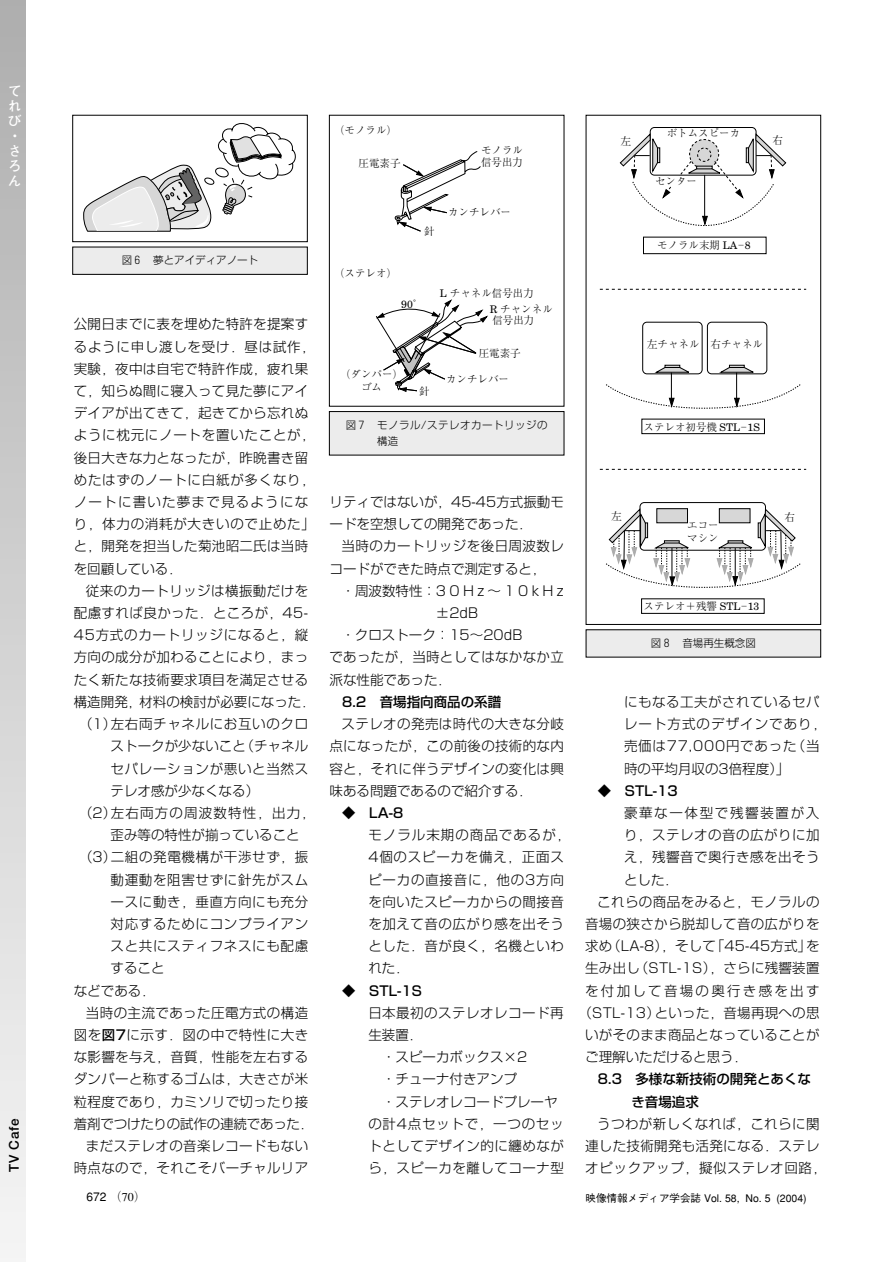
<style>
.page{position:relative;width:893px;height:1262px;background:#fff}
.page>*{position:absolute;margin:0;border:0;box-sizing:border-box;transform-origin:0 0}
.t1{font:300 13.5px/22.2px "Shin Go";letter-spacing:.03em;color:#000}
.t2{font:300 13.5px/22.2px "Shin Go";color:#000}
.t3{font:300 13.5px "Shin Go";letter-spacing:.05em;color:#000}
.t4{font:500 13.5px/22.2px "Shin Go";color:#000}
.t5{font:300 13.5px "Shin Go";letter-spacing:.01em;color:#000}
.t6{font:300 13.5px "Shin Go";letter-spacing:-.015em;color:#000}
.t7{font:300 13.5px "Shin Go";letter-spacing:.085em;color:#000}
.t8{font:300 13.5px "Shin Go";letter-spacing:.25em;color:#000}
.t9{font:300 13.5px "Shin Go";letter-spacing:.005em;color:#000}
.t10{font:300 13.5px "Shin Go";letter-spacing:.17em;color:#000}
.t11{font:300 13.5px "Shin Go";letter-spacing:.055em;color:#000}
.t12{font:300 13.5px "Shin Go";letter-spacing:.12em;color:#000}
.t13{font:700 13.5px/15px "Futo Go B101";color:#fff;text-align:justify}
.t14{font:700 13.5px "Futo Go B101";letter-spacing:.055em;color:#000}
.t15{font:300 12px "Ryumin";color:#000}
.t16{font:300 10.5px/12.8px "Ryumin";color:#000}
.t17{font:500 10.5px "Gothic BBB";color:#000}
.t18{font:300 10.5px "Shin Go";color:#000}
.t19{font:300 10.5px/16.5px "Shin Go";letter-spacing:.05em;color:#000}
.t20{font:10.5px "New Century Schlbk";color:#000}
.s1{font-weight:500}
.s2{font-family:"Ryumin";font-weight:300}
.s3{font-family:"New Century Schlbk";font-weight:400}
.s4{font-family:"Gothic BBB";font-weight:500}
</style>
<div class="page">
<div style="left:0;top:0;width:26px;height:1262px;background:linear-gradient(to bottom,#aeaeae,#f5f5f5)"></div>
<svg style="left:606px;top:502px;width:194px;height:86px"></svg>
<div style="left:641px;top:419px;width:123px;height:15px;border:1px solid #000"></div>
<svg style="left:606px;top:322px;width:194px;height:87px"></svg>
<div style="left:643px;top:237px;width:123px;height:17px;border:1px solid #000"></div>
<div style="left:650px;top:127px;width:106px;height:48px;border:1px solid #000;border-radius:4px"></div>
<svg style="left:619px;top:134px;width:167px;height:92px"></svg>
<div style="left:669px;top:177px;width:20px;height:9px;background:#fff"></div>
<svg style="left:600px;top:289px;width:206px;height:1px"></svg>
<svg style="left:600px;top:469px;width:206px;height:1px"></svg>
<div style="left:585px;top:115px;width:236px;height:510px;border:1px solid #000"></div>
<div style="left:586px;top:630px;width:234px;height:27px;background:#ececec"></div>
<svg style="left:394px;top:151px;width:87px;height:81px"></svg>
<svg style="left:376px;top:300px;width:111px;height:92px"></svg>
<div style="left:329px;top:411px;width:235px;height:44px;background:#ececec"></div>
<div style="left:329px;top:411px;width:235px;height:44px;border:1px solid #000"></div>
<svg style="left:83px;top:123px;width:212px;height:109px"></svg>
<div style="left:72px;top:115px;width:236px;height:127px;border:1px solid #000"></div>
<div style="left:73px;top:247px;width:234px;height:27px;background:#ececec"></div>
<div style="left:72px;top:247px;width:236px;height:28px;border:1px solid #000"></div>
<p class="t13" style="left:8px;top:85px;width:15px">てれび・さろん</p>
<p class="t14" style="left:9px;top:1172px;width:55px;rotate:-90deg">TV Cafe</p>
<p class="t18" style="left:122px;top:256px;width:138px">図６　夢とアイディアノート</p>
<p class="t1" style="left:74px;top:315px;width:243px">公開日までに表を埋めた特許を提案するように申し渡しを受け．昼は試作，実験，夜中は自宅で特許作成，疲れ果て，知らぬ間に寝入って見た夢にアイデイアが出てきて，起きてから忘れぬように枕元にノートを置いたことが，後日大きな力となったが，昨晩書き留めたはずのノートに白紙が多くなり，ノートに書いた夢まで見るようになり，体力の消耗が大きいので止めた」と，開発を担当した菊池昭二氏は当時を回顧している．</p>
<p class="t1" style="left:86px;top:581px;width:224px">従来のカートリッジは横振動だけを</p>
<p class="t1" style="left:74px;top:603px;width:236px">配慮すれば良かった．ところが，45-</p>
<p class="t3" style="left:74px;top:630px;width:236px">45方式のカートリッジになると，縦</p>
<p class="t1" style="left:74px;top:648px;width:236px">方向の成分が加わることにより，まっ</p>
<p class="t1" style="left:74px;top:670px;width:236px">たく新たな技術要求項目を満足させる</p>
<p class="t2" style="left:74px;top:692px;width:243px">構造開発，材料の検討が必要になった．</p>
<p class="t1" style="left:79px;top:714px;width:231px">（1）左右両チャネルにお互いのクロ</p>
<p class="t9" style="left:111px;top:741px;width:199px">ストークが少ないこと（チャネル</p>
<p class="t3" style="left:111px;top:763px;width:199px">セパレーションが悪いと当然ス</p>
<p class="t2" style="left:111px;top:781px;width:150px">テレオ感が少なくなる）</p>
<p class="t7" style="left:79px;top:807px;width:237px">（2）左右両方の周波数特性，出力，</p>
<p class="t2" style="left:111px;top:825px;width:191px">歪み等の特性が揃っていること</p>
<p class="t1" style="left:79px;top:848px;width:231px">（3）二組の発電機構が干渉せず，振</p>
<p class="t3" style="left:111px;top:874px;width:199px">動運動を阻害せずに針先がスム</p>
<p class="t3" style="left:111px;top:896px;width:199px">ースに動き，垂直方向にも充分</p>
<p class="t3" style="left:111px;top:918px;width:199px">対応するためにコンプライアン</p>
<p class="t3" style="left:111px;top:941px;width:199px">スと共にスティフネスにも配慮</p>
<p class="t1" style="left:111px;top:959px;width:55px">すること</p>
<p class="t1" style="left:74px;top:981px;width:82px">などである．</p>
<p class="t1" style="left:86px;top:1003px;width:224px">当時の主流であった圧電方式の構造</p>
<p class="t1" style="left:74px;top:1025px;width:236px">図を<span class="s1">図7</span>に示す．図の中で特性に大き</p>
<p class="t1" style="left:74px;top:1047px;width:236px">な影響を与え，音質，性能を左右する</p>
<p class="t1" style="left:74px;top:1070px;width:236px">ダンパーと称するゴムは，大きさが米</p>
<p class="t1" style="left:74px;top:1092px;width:236px">粒程度であり，カミソリで切ったり接</p>
<p class="t6" style="left:74px;top:1118px;width:241px">着剤でつけたりの試作の連続であった．</p>
<p class="t1" style="left:86px;top:1136px;width:224px">まだステレオの音楽レコードもない</p>
<p class="t1" style="left:74px;top:1158px;width:236px">時点なので，それこそバーチャルリア</p>
<p class="t16" style="left:334px;top:125px;width:64px">（モノラル）</p>
<p class="t16" style="left:358px;top:158px;width:43px">圧電素子</p>
<p class="t16" style="left:481px;top:145px;width:43px">モノラル信号出力</p>
<p class="t16" style="left:424px;top:226px;width:12px">針</p>
<p class="t16" style="left:448px;top:207px;width:64px">カンチレバー</p>
<p class="t16" style="left:334px;top:268px;width:64px">（ステレオ）</p>
<p class="t20" style="left:401px;top:300px;width:24px">90<span class="s2">゜</span></p>
<p class="t16" style="left:490px;top:287px;width:64px;line-height:15.8px;text-indent:-50px"><span class="s3">L</span> チャネル信号出力<br><span class="s3">R</span> チャンネル</p>
<p class="t16" style="left:492px;top:315px;width:43px">信号出力</p>
<p class="t16" style="left:478px;top:348px;width:43px">圧電素子</p>
<p class="t16" style="left:340px;top:369px;width:64px;text-align:center">（ダンパー）ゴム</p>
<p class="t16" style="left:419px;top:385px;width:12px">針</p>
<p class="t16" style="left:446px;top:374px;width:64px">カンチレバー</p>
<p class="t19" style="left:377px;top:418px;width:172px;text-indent:-31px">図７　モノラル/ステレオカートリッジの構造</p>
<p class="t2" style="left:329px;top:492px;width:236px">リティではないが，45-45方式振動モードを空想しての開発であった．</p>
<p class="t1" style="left:329px;top:537px;width:236px;text-indent:12px">当時のカートリッジを後日周波数レコードができた時点で測定すると，</p>
<p class="t8" style="left:341px;top:585px;width:224px">・周波数特性：30Hz～10kHz</p>
<p class="t1" style="left:436px;top:603px;width:44px">±2dB</p>
<p class="t2" style="left:341px;top:626px;width:183px">・クロストーク：15～20dB</p>
<p class="t1" style="left:329px;top:648px;width:236px">であったが，当時としてはなかなか立</p>
<p class="t2" style="left:329px;top:670px;width:123px">派な性能であった．</p>
<p class="t4" style="left:342px;top:692px;width:160px">8.2 音場指向商品の系譜</p>
<p class="t1" style="left:329px;top:714px;width:236px;text-align:justify;text-indent:12px">ステレオの発売は時代の大きな分岐点になったが，この前後の技術的な内容と，それに伴うデザインの変化は興味ある問題であるので紹介する．</p>
<p class="t4" style="left:342px;top:803px;width:62px">◆　LA-8</p>
<p class="t1" style="left:368px;top:825px;width:204px">モノラル末期の商品であるが，<br>4個のスピーカを備え，正面スピーカの直接音に，他の3方向を向いたスピーカからの間接音を加えて音の広がり感を出そうとした．音が良く，名機といわれた．</p>
<p class="t4" style="left:342px;top:981px;width:81px">◆　STL-1S</p>
<p class="t1" style="left:368px;top:1003px;width:197px">日本最初のステレオレコード再</p>
<p class="t1" style="left:368px;top:1025px;width:55px">生装置．</p>
<p class="t2" style="left:382px;top:1047px;width:147px">・スピーカボックス×2</p>
<p class="t2" style="left:382px;top:1070px;width:136px">・チューナ付きアンプ</p>
<p class="t2" style="left:382px;top:1092px;width:177px">・ステレオレコードプレーヤ</p>
<p class="t11" style="left:368px;top:1118px;width:197px">の計4点セットで，一つのセッ</p>
<p class="t1" style="left:368px;top:1136px;width:197px">トとしてデザイン的に纏めなが</p>
<p class="t1" style="left:368px;top:1158px;width:197px">ら，スピーカを離してコーナ型</p>
<p class="t16" style="left:620px;top:136px;width:12px">左</p>
<p class="t16" style="left:666px;top:128px;width:75px">ボトムスピーカ</p>
<p class="t16" style="left:655px;top:176px;width:43px">センター</p>
<p class="t16" style="left:657px;top:240px;width:95px">モノラル末期 <span class="s3">LA</span>－<span class="s3">8</span></p>
<p class="t16" style="left:772px;top:135px;width:12px">右</p>
<p class="t16" style="left:647px;top:339px;width:117px">左チャネル 右チャネル</p>
<p class="t16" style="left:643px;top:422px;width:118px">ステレオ初号機 <span class="s3">STL</span>－<span class="s3">1S</span></p>
<p class="t16" style="left:611px;top:511px;width:12px">左</p>
<p class="t16" style="left:687px;top:520px;width:33px">エコーマシン</p>
<p class="t16" style="left:643px;top:601px;width:117px">ステレオ＋残響 <span class="s3">STL</span>－<span class="s3">13</span></p>
<p class="t18" style="left:650px;top:639px;width:106px">図８　音場再生概念図</p>
<p class="t16" style="left:784px;top:512px;width:12px">右</p>
<p class="t1" style="left:624px;top:692px;width:204px">にもなる工夫がされているセパレート方式のデザインであり，売価は77,000円であった（当時の平均月収の3倍程度）」</p>
<p class="t4" style="left:598px;top:781px;width:81px">◆　STL-13</p>
<p class="t12" style="left:624px;top:807px;width:197px">豪華な一体型で残響装置が入</p>
<p class="t1" style="left:624px;top:825px;width:197px">り，ステレオの音の広がりに加</p>
<p class="t1" style="left:624px;top:848px;width:197px">え，残響音で奥行き感を出そう</p>
<p class="t1" style="left:624px;top:870px;width:55px">とした．</p>
<p class="t1" style="left:597px;top:892px;width:224px">これらの商品をみると，モノラルの</p>
<p class="t1" style="left:585px;top:914px;width:236px">音場の狭さから脱却して音の広がりを</p>
<p class="t5" style="left:585px;top:941px;width:236px">求め（LA-8），そして「45-45方式」を</p>
<p class="t1" style="left:585px;top:959px;width:236px">生み出し（STL-1S），さらに残響装置</p>
<p class="t10" style="left:585px;top:985px;width:236px">を付加して音場の奥行き感を出す</p>
<p class="t1" style="left:578px;top:1003px;width:243px">（STL-13）といった，音場再現への思</p>
<p class="t1" style="left:585px;top:1025px;width:236px">いがそのまま商品となっていることが</p>
<p class="t2" style="left:585px;top:1047px;width:163px">ご理解いただけると思う．</p>
<p class="t4" style="left:631px;top:1069px;width:181px;text-indent:-33px">8.3 多様な新技術の開発とあくなき音場追求</p>
<p class="t1" style="left:585px;top:1114px;width:243px;text-align:center">うつわが新しくなれば，これらに関<br>連した技術開発も活発になる．ステレオピックアップ，擬似ステレオ回路，</p>
<p class="t15" style="left:87px;top:1192px;width:61px"><span class="s4">672</span> （70）</p>
<p class="t17" style="left:585px;top:1194px;width:223px">映像情報メディア学会誌 Vol. 58, No. 5 (2004)</p>
</div>
